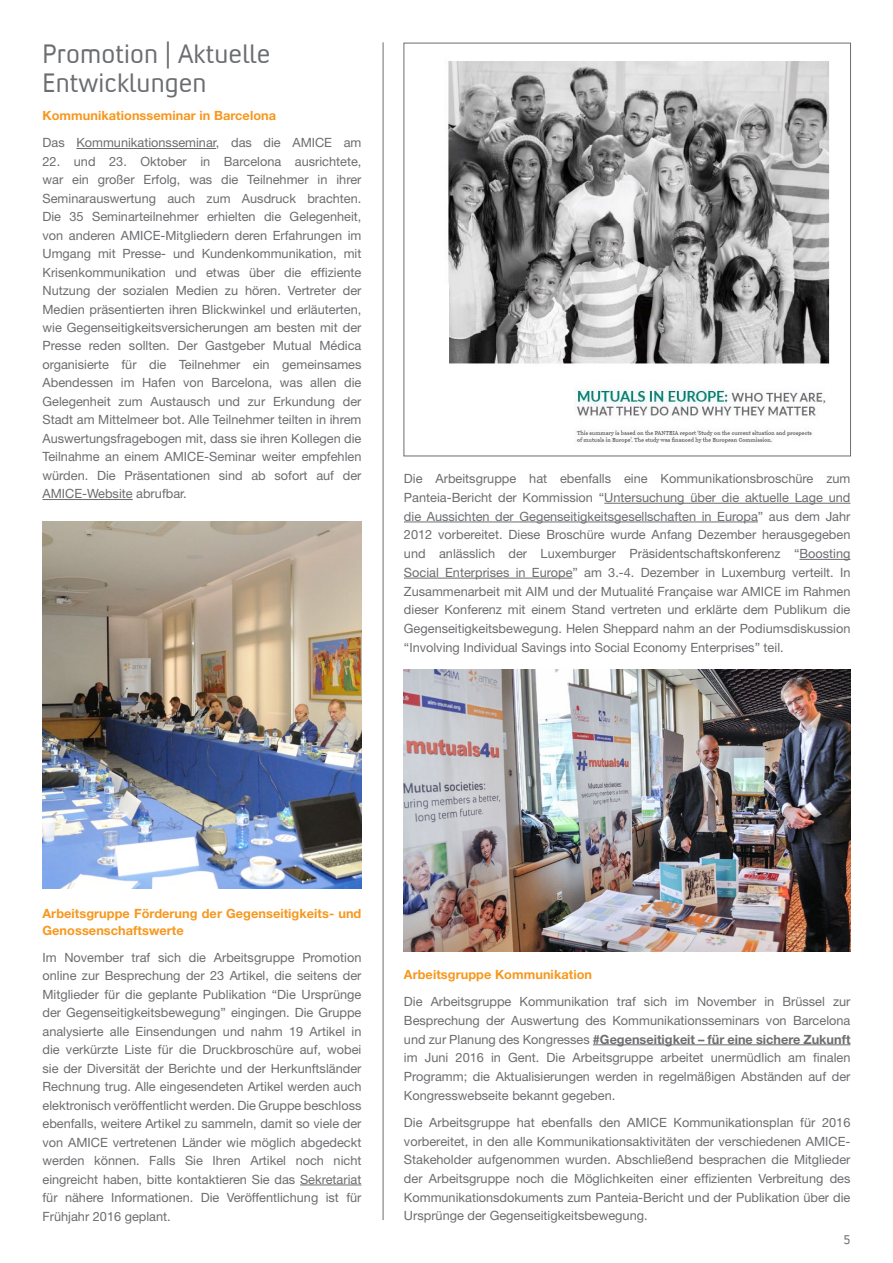
<style>
.page{position:relative;width:893px;height:1263px;background:#fff}
.page>*{position:absolute;margin:0;border:0;box-sizing:border-box;transform-origin:0 0}
.Amice_TITEL{font:27px/29px "Convection";letter-spacing:.005em;color:#6c6d70}
.Amice_body_copy{font:12.75px/18.5px "Helvetica Neue LT Std";color:#6c6d70;text-align:justify}
.Amice_ORANGE{font:700 12.75px/17px "Helvetica Neue LT Std";letter-spacing:.005em;color:#f7971d}
.t1{font:12.75px "Convection";color:#6c6d70}
.s1{font-weight:700}
</style>
<div class="page">
<hr style="left:604px;top:503px;width:246px;height:1px;background:#6c6d70">
<hr style="left:404px;top:522px;width:354px;height:1px;background:#6c6d70">
<hr style="left:799px;top:559px;width:51px;height:1px;background:#6c6d70">
<hr style="left:404px;top:578px;width:168px;height:1px;background:#6c6d70">
<hr style="left:593px;top:1044px;width:257px;height:1px;background:#6c6d70">
<hr style="left:383px;top:42px;width:1px;height:1178px;background:#6c6d70">
<hr style="left:76px;top:148px;width:140px;height:1px;background:#6c6d70">
<hr style="left:43px;top:499px;width:90px;height:1px;background:#6c6d70">
<hr style="left:300px;top:1185px;width:61px;height:1px;background:#6c6d70">
<img style="left:43px;top:522px;width:318px;height:366px">
<img style="left:404px;top:669px;width:446px;height:282px">
<img style="left:448px;top:61px;width:382px;height:382px">
<p class="Amice_TITEL" style="left:43px;top:38px;width:230px">Promotion | Aktuelle<br>Entwicklungen</p>
<p class="Amice_ORANGE" style="left:43px;top:107px;width:235px">Kommunikationsseminar in Barcelona</p>
<p class="Amice_body_copy" style="left:43px;top:133px;width:320px">Das Kommunikationsseminar, das die AMICE am</p>
<p class="Amice_body_copy" style="left:43px;top:152px;width:320px">22. und 23. Oktober in Barcelona ausrichtete, war ein großer Erfolg, was die Teilnehmer in ihrer Seminarauswertung auch zum Ausdruck brachten.<br>Die 35 Seminarteilnehmer erhielten die Gelegenheit, von anderen AMICE-Mitgliedern deren Erfahrungen im Umgang mit Presse- und Kundenkommunikation, mit Krisenkommunikation und etwas über die effiziente Nutzung der sozialen Medien zu hören. Vertreter der Medien präsentierten ihren Blickwinkel und erläuterten, wie Gegenseitigkeitsversicherungen am besten mit der Presse reden sollten. Der Gastgeber Mutual Médica organisierte für die Teilnehmer ein gemeinsames Abendessen im Hafen von Barcelona, was allen die Gelegenheit zum Austausch und zur Erkundung der Stadt am Mittelmeer bot. Alle Teilnehmer teilten in ihrem Auswertungsfragebogen mit, dass sie ihren Kollegen die Teilnahme an einem AMICE-Seminar weiter empfehlen würden. Die Präsentationen sind ab sofort auf der AMICE-Website abrufbar.</p>
<p class="Amice_body_copy" style="left:404px;top:469px;width:448px">Die Arbeitsgruppe hat ebenfalls eine Kommunikationsbroschüre zum Panteia-Bericht der Kommission “Untersuchung über die aktuelle Lage und die Aussichten der Gegenseitigkeitsgesellschaften in Europa” aus dem Jahr 2012 vorbereitet. Diese Broschüre wurde Anfang Dezember herausgegeben und anlässlich der Luxemburger Präsidentschaftskonferenz “Boosting Social Enterprises in Europe” am 3.-4. Dezember in Luxemburg verteilt. In Zusammenarbeit mit AIM und der Mutualité Française war AMICE im Rahmen dieser Konferenz mit einem Stand vertreten und erklärte dem Publikum die Gegenseitigkeitsbewegung. Helen Sheppard nahm an der Podiumsdiskussion “Involving Individual Savings into Social Economy Enterprises” teil.</p>
<p class="Amice_ORANGE" style="left:43px;top:905px;width:320px">Arbeitsgruppe Förderung der Gegenseitigkeits- und<br>Genossenschaftswerte</p>
<p class="Amice_body_copy" style="left:43px;top:948px;width:320px">Im November traf sich die Arbeitsgruppe Promotion online zur Besprechung der 23 Artikel, die seitens der Mitglieder für die geplante Publikation “Die Ursprünge der Gegenseitigkeitsbewegung” eingingen. Die Gruppe analysierte alle Einsendungen und nahm 19 Artikel in die verkürzte Liste für die Druckbroschüre auf, wobei sie der Diversität der Berichte und der Herkunftsländer Rechnung trug. Alle eingesendeten Artikel werden auch elektronisch veröffentlicht werden. Die Gruppe beschloss ebenfalls, weitere Artikel zu sammeln, damit so viele der von AMICE vertretenen Länder wie möglich abgedeckt werden können. Falls Sie Ihren Artikel noch nicht eingreicht haben, bitte kontaktieren Sie das Sekretariat für nähere Informationen. Die Veröffentlichung ist für Frühjahr 2016 geplant.</p>
<p class="Amice_ORANGE" style="left:404px;top:965px;width:190px">Arbeitsgruppe Kommunikation</p>
<p class="Amice_body_copy" style="left:404px;top:992px;width:448px">Die Arbeitsgruppe Kommunikation traf sich im November in Brüssel zur Besprechung der Auswertung des Kommunikationsseminars von Barcelona und zur Planung des Kongresses <span class="s1">#Gegenseitigkeit – für eine sichere Zukunft </span>im Juni 2016 in Gent. Die Arbeitsgruppe arbeitet unermüdlich am finalen Programm; die Aktualisierungen werden in regelmäßigen Abständen auf der Kongresswebseite bekannt gegeben.</p>
<p class="Amice_body_copy" style="left:404px;top:1113px;width:448px">Die Arbeitsgruppe hat ebenfalls den AMICE Kommunikationsplan für 2016 vorbereitet, in den alle Kommunikationsaktivitäten der verschiedenen AMICE-Stakeholder aufgenommen wurden. Abschließend besprachen die Mitglieder der Arbeitsgruppe noch die Möglichkeiten einer effizienten Verbreitung des Kommunikationsdokuments zum Panteia-Bericht und der Publikation über die Ursprünge der Gegenseitigkeitsbewegung.</p>
<p class="t1" style="left:844px;top:1231px;width:8px">5</p>
</div>
